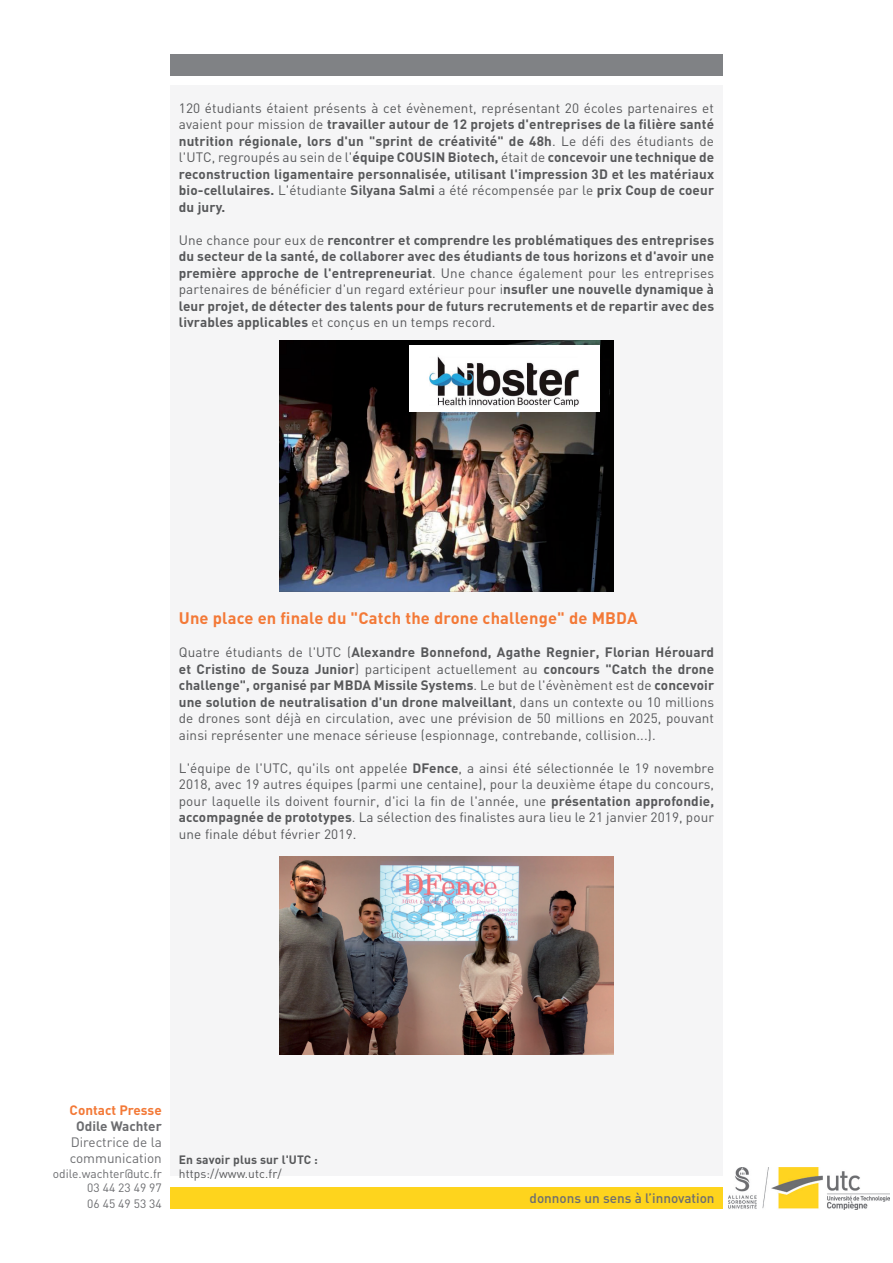
<style>
.page{position:relative;width:893px;height:1263px;background:#fff}
.page>*{position:absolute;margin:0;border:0;box-sizing:border-box;transform-origin:0 0}
.t1{font:700 16.5px "DIN";letter-spacing:.01em;color:#f37937}
.t2{font:700 13.5px/16.5px "DIN";letter-spacing:.01em;color:#57585a;text-align:justify}
.t3{font:13.5px/16.5px "DIN";letter-spacing:.01em;color:#57585a;text-align:justify}
.t4{font:13.5px/16.2px "DIN";color:#6c6d70}
.t5{font:500 13.5px "DIN";color:#6c6d70}
.t6{font:700 13.5px "DIN";color:#f37937}
.t7{font:700 13.5px "DIN";color:#6c6d70}
.t8{font:12px/14.4px "DIN";color:#6c6d70;text-align:right}
.t9{font:700 12px "DIN";letter-spacing:.01em;color:#57585a}
.t10{font:12px "DIN";letter-spacing:.01em;color:#57585a}
.s1{font-weight:400}
.s2{font-weight:700}
</style>
<div class="page">
<div style="left:170px;top:1188px;width:553px;height:21px;background:#fed41d"></div>
<div style="left:170px;top:54px;width:553px;height:21px;background:#808285"></div>
<div style="left:170px;top:85px;width:553px;height:1090px;background:#f5f5f6"></div>
<img style="left:728px;top:1167px;width:162px;height:43px">
<img style="left:280px;top:340px;width:333px;height:252px">
<img style="left:410px;top:345px;width:190px;height:66px">
<img style="left:280px;top:856px;width:333px;height:198px">
<p class="t2" style="left:179px;top:99px;width:537px"><span class="s1">120 étudiants étaient présents à cet évènement, représentant 20 écoles partenaires et avaient pour mission de</span> travailler autour de 12 projets d'entreprises de la filière santé nutrition régionale, lors d'un "sprint de créativité" de 48h<span class="s1">. Le défi des étudiants de l'UTC, regroupés au sein de l'</span>équipe COUSIN Biotech, <span class="s1">était de</span> concevoir une technique de reconstruction ligamentaire personnalisée, utilisant l'impression 3D et les matériaux bio-cellulaires. <span class="s1">L'étudiante</span> Silyana Salmi <span class="s1">a été récompensée par le</span> prix Coup de coeur du jury.</p>
<p class="t2" style="left:179px;top:231px;width:537px"><span class="s1">Une chance pour eux de</span> rencontrer et comprendre les problématiques des entreprises du secteur de la santé, de collaborer avec des étudiants de tous horizons et d'avoir une première approche de l'entrepreneuriat<span class="s1">. Une chance également pour les entreprises partenaires de bénéficier d'un regard extérieur pour i</span>nsufler une nouvelle dynamique à leur projet, de détecter des talents pour de futurs recrutements et de repartir avec des livrables applicables <span class="s1">et conçus en un temps record.</span></p>
<p class="t1" style="left:179px;top:607px;width:460px">Une place en finale du "Catch the drone challenge" de MBDA</p>
<p class="t3" style="left:179px;top:644px;width:537px">Quatre étudiants de l'UTC (<span class="s2">Alexandre Bonnefond, Agathe Regnier, Florian Hérouard et Cristino de Souza Junior</span>) participent actuellement au <span class="s2">concours "Catch the drone challenge", organisé par MBDA Missile Systems</span>. Le but de l'évènèment est de <span class="s2">concevoir une solution de neutralisation d'un drone malveillant</span>, dans un contexte ou 10 millions de drones sont déjà en circulation, avec une prévision de 50 millions en 2025, pouvant ainsi représenter une menace sérieuse (espionnage, contrebande, collision...).</p>
<p class="t3" style="left:179px;top:759px;width:537px">L'équipe de l'UTC, qu'ils ont appelée <span class="s2">DFence</span>, a ainsi été sélectionnée le 19 novembre 2018, avec 19 autres équipes (parmi une centaine), pour la deuxième étape du concours, pour laquelle ils doivent fournir, d'ici la fin de l'année, une <span class="s2">présentation approfondie, accompagnée de prototypes</span>. La sélection des finalistes aura lieu le 21 janvier 2019, pour une finale début février 2019.</p>
<p class="t6" style="left:70px;top:1101px;width:94px">Contact Presse</p>
<p class="t7" style="left:76px;top:1117px;width:87px">Odile Wachter</p>
<p class="t4" style="left:70px;top:1134px;width:94px">Directrice de la communication</p>
<p class="t8" style="left:53px;top:1166px;width:110px">odile.wachter@utc.fr<br>03 44 23 49 97</p>
<p class="t8" style="left:87px;top:1196px;width:76px">06 45 49 53 34</p>
<p class="t9" style="left:179px;top:1152px;width:141px">En savoir plus sur l'UTC :</p>
<p class="t10" style="left:179px;top:1166px;width:104px">https://www.utc.fr/</p>
<p class="t5" style="left:529px;top:1189px;width:187px">donnons un sens à l’innovation</p>
</div>
